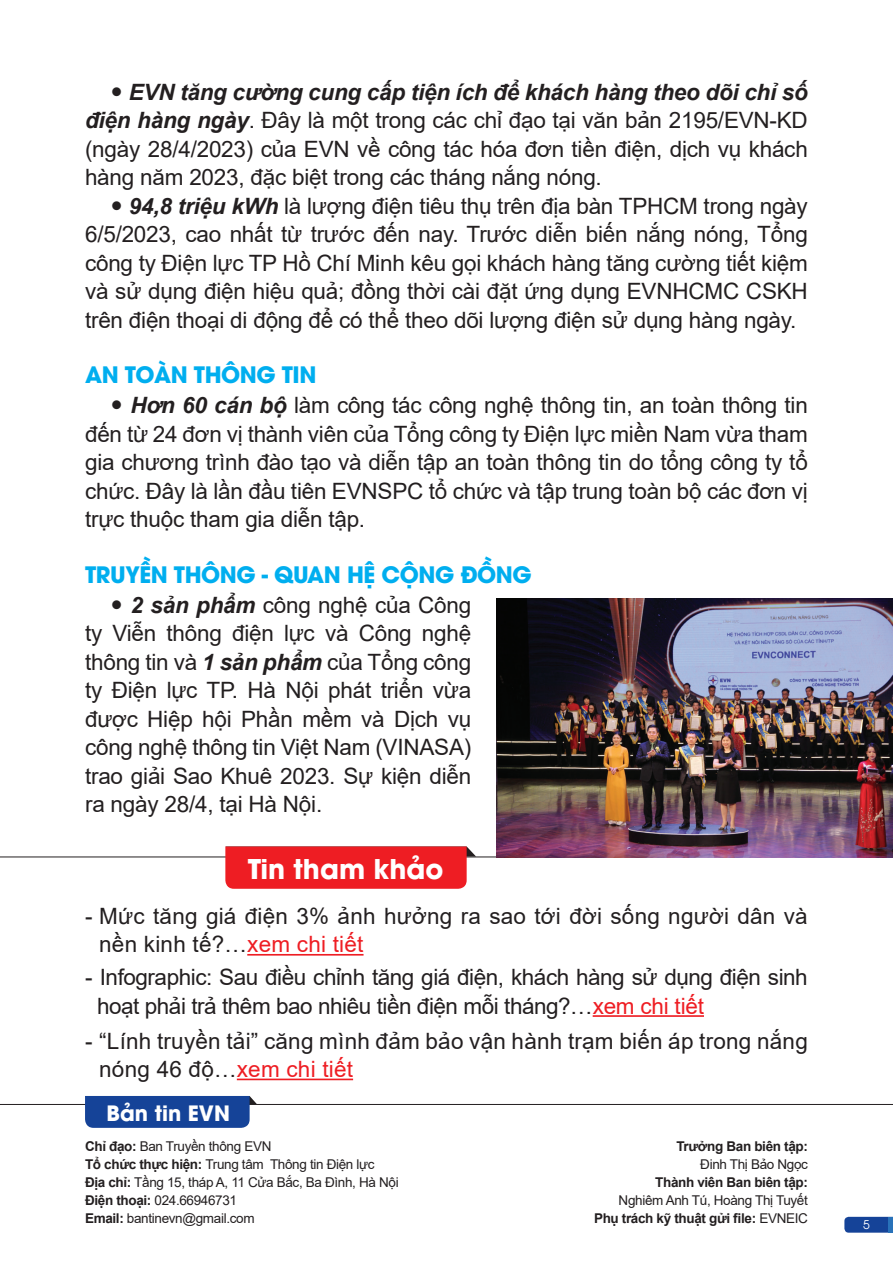
<style>
.page{position:relative;width:893px;height:1263px;background:#fff}
.page>*{position:absolute;margin:0;border:0;box-sizing:border-box;transform-origin:0 0}
.t1{font:700 27px "UTM Avo";color:#fff}
.t2{font:22.5px/28.5px "Arial";letter-spacing:-.01em;color:#231f20}
.t3{font:22.5px/28.5px "Arial";letter-spacing:.01em;color:#231f20}
.t4{font:italic 700 22.5px "Arial";letter-spacing:-.01em;color:#231f20}
.t5{font:700 22.5px "UTM Avo";letter-spacing:-.02em;color:#00aeef}
.t6{font:700 21px "UTM Avo";color:#fff}
.t7{font:13.5px/18px "Arial";letter-spacing:-.025em;color:#231f20}
.t8{font:700 13.5px/18px "Arial";letter-spacing:-.025em;color:#231f20;text-align:right}
.t9{font:12px "UTM Avo";color:#fff}
.s1{font-weight:700;font-style:italic}
.s2{color:#ee1d23}
.s3{font-weight:700}
.s4{font-weight:400}
</style>
<div class="page">
<svg style="left:844px;top:1217px;width:45px;height:16px"></svg>
<hr style="left:889px;top:1217px;width:4px;height:16px;background:#2972b9">
<hr style="left:0;top:1104px;width:893px;height:1px;background:#231f20">
<svg style="left:85px;top:1096px;width:172px;height:32px;background:#1f4b9b"></svg>
<hr style="left:247px;top:954px;width:117px;height:1px;background:#ee1d23">
<hr style="left:593px;top:1015px;width:111px;height:2px;background:#ee1d23">
<hr style="left:237px;top:1078px;width:116px;height:2px;background:#ee1d23">
<hr style="left:0;top:856px;width:893px;height:1px;background:#231f20">
<svg style="left:225px;top:846px;width:251px;height:43px;background:#ec272d"></svg>
<img style="left:497px;top:598px;width:396px;height:260px">
<p class="t4" style="left:129px;top:77px;width:681px">EVN tăng cường cung cấp tiện ích để khách hàng theo dõi chỉ số</p>
<p class="t2" style="left:85px;top:106px;width:724px"><span class="s1">điện hàng ngày</span>. Đây là một trong các chỉ đạo tại văn bản 2195/EVN-KD</p>
<p class="t2" style="left:85px;top:134px;width:724px">(ngày 28/4/2023) của EVN về công tác hóa đơn tiền điện, dịch vụ khách</p>
<p class="t2" style="left:85px;top:163px;width:518px">hàng năm 2023, đặc biệt trong các tháng nắng nóng.</p>
<p class="t2" style="left:129px;top:191px;width:680px"><span class="s1">94,8 triệu kWh</span> là lượng điện tiêu thụ trên địa bàn TPHCM trong ngày</p>
<p class="t2" style="left:85px;top:220px;width:724px">6/5/2023, cao nhất từ trước đến nay. Trước diễn biến nắng nóng, Tổng</p>
<p class="t2" style="left:85px;top:248px;width:724px">công ty Điện lực TP Hồ Chí Minh kêu gọi khách hàng tăng cường tiết kiệm</p>
<p class="t2" style="left:85px;top:277px;width:724px">và sử dụng điện hiệu quả; đồng thời cài đặt ứng dụng EVNHCMC CSKH</p>
<p class="t2" style="left:85px;top:305px;width:713px">trên điện thoại di động để có thể theo dõi lượng điện sử dụng hàng ngày.</p>
<p class="t5" style="left:85px;top:356px;width:233px">AN TOÀN THÔNG TIN</p>
<p class="t2" style="left:130px;top:391px;width:679px"><span class="s1">Hơn 60 cán bộ</span> làm công tác công nghệ thông tin, an toàn thông tin</p>
<p class="t2" style="left:85px;top:419px;width:724px">đến từ 24 đơn vị thành viên của Tổng công ty Điện lực miền Nam vừa tham</p>
<p class="t2" style="left:85px;top:448px;width:724px">gia chương trình đào tạo và diễn tập an toàn thông tin do tổng công ty tổ</p>
<p class="t2" style="left:85px;top:476px;width:724px">chức. Đây là lần đầu tiên EVNSPC tổ chức và tập trung toàn bộ các đơn vị</p>
<p class="t2" style="left:85px;top:505px;width:282px">trực thuộc tham gia diễn tập.</p>
<p class="t5" style="left:85px;top:556px;width:445px">TRUYỀN THÔNG - QUAN HỆ CỘNG ĐỒNG</p>
<p class="t2" style="left:131px;top:590px;width:342px"><span class="s1">2 sản phẩm</span> công nghệ của Công</p>
<p class="t2" style="left:85px;top:619px;width:388px">ty Viễn thông điện lực và Công nghệ</p>
<p class="t2" style="left:85px;top:647px;width:388px">thông tin và <span class="s1">1 sản phẩm</span> của Tổng công</p>
<p class="t2" style="left:85px;top:676px;width:388px">ty Điện lực TP. Hà Nội phát triển vừa</p>
<p class="t2" style="left:85px;top:704px;width:388px">được Hiệp hội Phần mềm và Dịch vụ</p>
<p class="t2" style="left:85px;top:733px;width:388px">công nghệ thông tin Việt Nam (VINASA)</p>
<p class="t2" style="left:85px;top:761px;width:388px">trao giải Sao Khuê 2023. Sự kiện diễn</p>
<p class="t2" style="left:85px;top:790px;width:239px">ra ngày 28/4, tại Hà Nội.</p>
<p class="t1" style="left:248px;top:846px;width:197px">TIN THAM KHẢO</p>
<p class="t3" style="left:99px;top:901px;width:710px;text-indent:-14px">- Mức tăng giá điện 3% ảnh hưởng ra sao tới đời sống người dân và nền kinh tế?…<span class="s2">xem chi tiết</span></p>
<p class="t2" style="left:97px;top:963px;width:712px;text-indent:-12px">- Infographic: Sau điều chỉnh tăng giá điện, khách hàng sử dụng điện sinh hoạt phải trả thêm bao nhiêu tiền điện mỗi tháng?…<span class="s2">xem chi tiết</span></p>
<p class="t3" style="left:99px;top:1026px;width:710px;text-indent:-14px">- “Lính truyền tải” căng mình đảm bảo vận hành trạm biến áp trong nắng nóng 46 độ…<span class="s2">xem chi tiết</span></p>
<p class="t6" style="left:107px;top:1096px;width:122px">BẢN TIN EVN</p>
<p class="t7" style="left:85px;top:1137px;width:315px"><span class="s3">Chỉ đạo:</span> Ban Truyền thông EVN<br><span class="s3">Tổ chức thực hiện:</span> Trung tâm Thông tin Điện lực<br><span class="s3">Địa chỉ:</span> Tầng 15, tháp A, 11 Cửa Bắc, Ba Đình, Hà Nội <span class="s3">Điện thoại:</span> 024.66946731<br><span class="s3">Email:</span> bantinevn@gmail.com</p>
<p class="t8" style="left:594px;top:1137px;width:215px">Trưởng Ban biên tập:<br><span class="s4">Đinh Thị Bảo Ngọc<br></span>Thành viên Ban biên tập:<br><span class="s4">Nghiêm Anh Tú, Hoàng Thị Tuyết<br></span>Phụ trách kỹ thuật gửi file: <span class="s4">EVNEIC</span></p>
<p class="t9" style="left:863px;top:1215px;width:8px">5</p>
</div>
